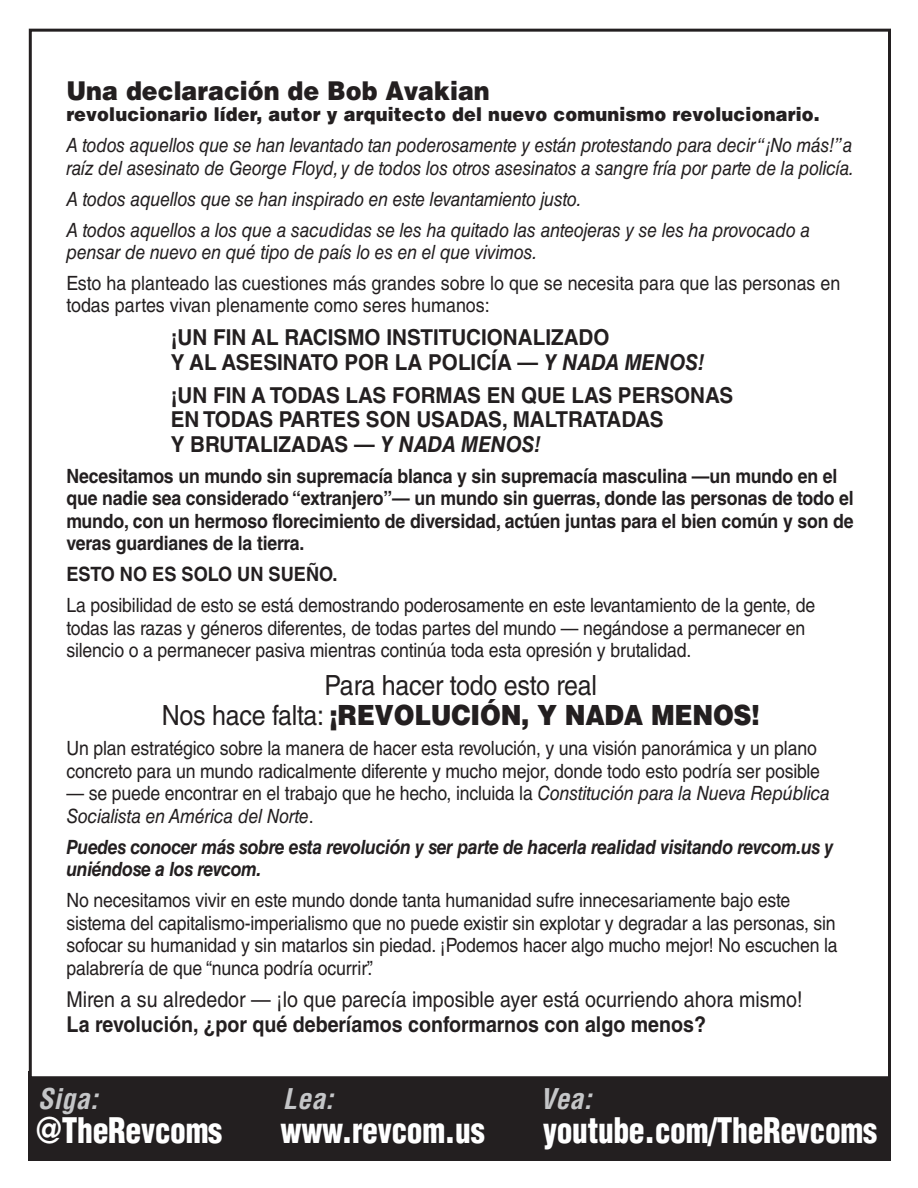
<style>
.page{position:relative;width:918px;height:1188px;background:#fff}
.page>*{position:absolute;margin:0;border:0;box-sizing:border-box;transform-origin:0 0}
.t1{font:900 condensed 34.35px "Helvetica LT Std";letter-spacing:-.01em;color:#fff;scale:.92 1}
.t2{font:italic 700 condensed 27.9px "Helvetica LT Std";letter-spacing:.01em;color:#c5c6c8}
.Five_Stops{font:27.83px/29.5px "Helvetica LT Std";letter-spacing:-.01em;color:#231f20;text-align:center;scale:.9 1}
.Five_Stops-2{font:900 25.88px "Helvetica LT Std";color:#231f20;scale:.92 1}
.Five_Stops-3{font:700 21.98px/24.5px "Helvetica LT Std";color:#231f20;scale:.94 1}
.Five_Stops-4{font:21.83px/24.5px "Helvetica LT Std";color:#231f20;scale:.9 1}
.Five_Stops-5{font:700 19.8px "Helvetica LT Std";color:#231f20;scale:.92 1}
.Five_Stops-6{font:19.65px/22.5px "Helvetica LT Std";letter-spacing:-.01em;color:#231f20;scale:.9 1}
.Five_Stops-7{font:italic 19.65px/22.5px "Helvetica LT Std";letter-spacing:-.01em;color:#231f20;scale:.9 1}
.Five_Stops-8{font:700 19.65px/22.5px "Helvetica LT Std";letter-spacing:-.01em;color:#231f20;scale:.9 1}
.Five_Stops-9{font:italic 19.65px/22.5px "Helvetica LT Std";letter-spacing:-.01em;color:#231f20;scale:.89 1}
.Five_Stops-10{font:19.65px/22.5px "Helvetica LT Std";letter-spacing:-.01em;color:#231f20;scale:.91 1}
.Five_Stops-11{font:italic 700 19.65px/22.5px "Helvetica LT Std";letter-spacing:-.02em;color:#231f20;scale:.9 1}
.Five_Stops-12{font:900 19.12px "Helvetica LT Std";letter-spacing:.01em;color:#231f20;scale:.93 1}
.s1{font-style:italic}
.s2{font-weight:900}
.s3{font-style:normal}
.s4{font-weight:700}
</style>
<div class="page">
<div style="left:29px;top:1071px;width:862px;height:90px;background:#231f20"></div>
<div style="left:30px;top:30px;width:860px;height:1048px;background:#fff"></div>
<p class="Five_Stops-2" style="left:66px;top:73px;width:462px">Una declaración de Bob Avakian</p>
<p class="Five_Stops-12" style="left:66px;top:102px;width:812px">revolucionario líder, autor y arquitecto del nuevo comunismo revolucionario.</p>
<p class="Five_Stops-9" style="left:66px;top:134px;width:887px">A todos aquellos que se han levantado tan poderosamente y están protestando para decir “¡No más!”a raíz del asesinato de George Floyd, y de todos los otros asesinatos a sangre fría por parte de la policía.</p>
<p class="Five_Stops-7" style="left:66px;top:187px;width:574px">A todos aquellos que se han inspirado en este levantamiento justo.</p>
<p class="Five_Stops-7" style="left:66px;top:218px;width:828px">A todos aquellos a los que a sacudidas se les ha quitado las anteojeras y se les ha provocado a pensar de nuevo en qué tipo de país lo es en el que vivimos.</p>
<p class="Five_Stops-10" style="left:66px;top:272px;width:852px">Esto ha planteado las cuestiones más grandes sobre lo que se necesita para que las personas en todas partes vivan plenamente como seres humanos:</p>
<p class="Five_Stops-3" style="left:171px;top:325px;width:570px">¡UN FIN AL RACISMO INSTITUCIONALIZADO<br>Y AL ASESINATO POR LA POLICÍA — <span class="s1">Y NADA MENOS!</span></p>
<p class="Five_Stops-3" style="left:171px;top:383px;width:600px">¡UN FIN A TODAS LAS FORMAS EN QUE LAS PERSONAS<br>EN TODAS PARTES SON USADAS, MALTRATADAS<br>Y BRUTALIZADAS — <span class="s1">Y NADA MENOS!</span></p>
<p class="Five_Stops-8" style="left:66px;top:464px;width:876px">Necesitamos un mundo sin supremacía blanca y sin supremacía masculina —un mundo en el que nadie sea considerado “extranjero”— un mundo sin guerras, donde las personas de todo el mundo, con un hermoso florecimiento de diversidad, actúen juntas para el bien común y son de veras guardianes de la tierra.</p>
<p class="Five_Stops-5" style="left:66px;top:562px;width:296px">ESTO NO ES SOLO UN SUEÑO.</p>
<p class="Five_Stops-6" style="left:66px;top:594px;width:833px">La posibilidad de esto se está demostrando poderosamente en este levantamiento de la gente, de todas las razas y géneros diferentes, de todas partes del mundo — negándose a permanecer en silencio o a permanecer pasiva mientras continúa toda esta opresión y brutalidad.</p>
<p class="Five_Stops" style="left:162px;top:670px;width:666px">Para hacer todo esto real<br>Nos hace falta: <span class="s2">¡REVOLUCIÓN, Y NADA MENOS!</span></p>
<p class="Five_Stops-6" style="left:66px;top:737px;width:839px">Un plan estratégico sobre la manera de hacer esta revolución, y una visión panorámica y un plano concreto para un mundo radicalmente diferente y mucho mejor, donde todo esto podría ser posible</p>
<p class="Five_Stops-7" style="left:66px;top:782px;width:850px"><span class="s3">— se puede encontrar en el trabajo que he hecho, incluida la</span> Constitución para la Nueva República<br>Socialista en América del Norte<span class="s3">.</span></p>
<p class="Five_Stops-11" style="left:66px;top:835px;width:854px">Puedes conocer más sobre esta revolución y ser parte de hacerla realidad visitando revcom.us y uniéndose a los revcom.</p>
<p class="Five_Stops-6" style="left:66px;top:889px;width:859px">No necesitamos vivir en este mundo donde tanta humanidad sufre innecesariamente bajo este sistema del capitalismo-imperialismo que no puede existir sin explotar y degradar a las personas, sin sofocar su humanidad y sin matarlos sin piedad. ¡Podemos hacer algo mucho mejor! No escuchen la palabrería de que “nunca podría ocurrir”.</p>
<p class="Five_Stops-4" style="left:66px;top:988px;width:819px">Miren a su alrededor — ¡lo que parecía imposible ayer está ocurriendo ahora mismo!<br><span class="s4">La revolución, ¿por qué deberíamos conformarnos con algo menos?</span></p>
<p class="t2" style="left:38px;top:1081px;width:61px">Siga:</p>
<p class="t2" style="left:283px;top:1081px;width:52px">Lea:</p>
<p class="t2" style="left:540px;top:1081px;width:53px">Vea:</p>
<p class="t1" style="left:36px;top:1109px;width:204px">@TheRevcoms</p>
<p class="t1" style="left:281px;top:1109px;width:223px">www.revcom.us</p>
<p class="t1" style="left:543px;top:1109px;width:365px">youtube.com/TheRevcoms</p>
</div>
